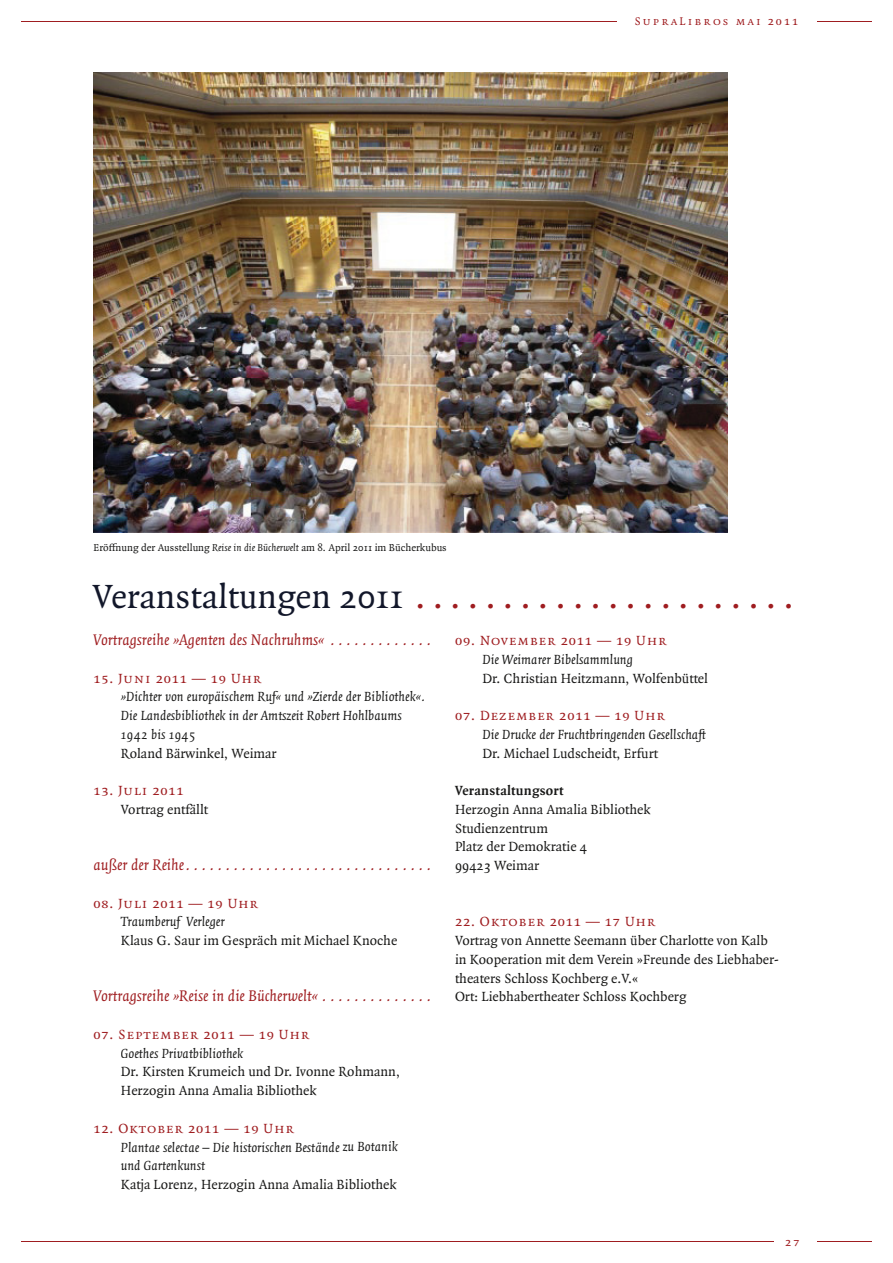
<style>
.page{position:relative;width:893px;height:1263px;background:#fff}
.page>*{position:absolute;margin:0;border:0;box-sizing:border-box;transform-origin:0 0}
.t1{font:36px "Quadraat OT";color:#9f1d20}
.t2{font:italic 16.5px "Quadraat OT";color:#9f1d20}
.t3{font:14.25px/18.8px "Quadraat OT";color:#181817}
.t4{font:italic 14.25px/18.8px "Quadraat OT";color:#181817}
.t5{font:14.25px "Quadraat OT";letter-spacing:.06em;color:#9f1d20}
.t6{font:700 14.25px "Quadraat OT";letter-spacing:.02em;color:#181817}
.t7{font:12px "Quadraat OT";letter-spacing:.18em;color:#9f1d20}
.t8{font:10.8px "Quadraat OT";color:#181817}
.s1{font-style:italic}
.s2{color:#12172a}
</style>
<div class="page">
<hr style="left:21px;top:1241px;width:851px;height:1px;background:#9f1d20">
<hr style="left:21px;top:21px;width:851px;height:1px;background:#9f1d20">
<div style="left:617px;top:12px;width:199px;height:17px;background:#fff"></div>
<div style="left:774px;top:1233px;width:42px;height:17px;background:#fff"></div>
<img style="left:94px;top:72px;width:633px;height:460px">
<p class="t7" style="left:635px;top:17px;width:165px">SupraLibros mai 2011</p>
<p class="t8" style="left:94px;top:544px;width:355px">Eröffnung der Ausstellung <span class="s1">Reise in die Bücherwelt</span> am 8. April 2011 im Bücherkubus</p>
<h1 class="t1" style="left:92px;top:582px;width:703px"><span class="s2">Veranstaltungen 2011</span> . . . . . . . . . . . . . . . . . . . . . .</h1>
<p class="t2" style="left:94px;top:633px;width:339px">Vortragsreihe »Agenten des Nachruhms« . . . . . . . . . . . . .</p>
<p class="t5" style="left:94px;top:672px;width:170px">15. Juni 2011 — 19 Uhr</p>
<p class="t4" style="left:121px;top:688px;width:306px">»Dichter von europäischem Ruf« und »Zierde der Bibliothek«.<br>Die Landesbibliothek in der Amtszeit Robert Hohlbaums<br>1942 bis 1945</p>
<p class="t3" style="left:121px;top:745px;width:157px">Roland Bärwinkel, Weimar</p>
<p class="t5" style="left:94px;top:785px;width:92px">13. Juli 2011</p>
<p class="t3" style="left:121px;top:801px;width:89px">Vortrag entfällt</p>
<p class="t2" style="left:94px;top:858px;width:339px">außer der Reihe. . . . . . . . . . . . . . . . . . . . . . . . . . . . . . .</p>
<p class="t5" style="left:94px;top:897px;width:166px">08. Juli 2011 — 19 Uhr</p>
<p class="t4" style="left:121px;top:913px;width:105px">Traumberuf Verleger</p>
<p class="t3" style="left:121px;top:932px;width:278px">Klaus G. Saur im Gespräch mit Michael Knoche</p>
<p class="t2" style="left:94px;top:989px;width:339px">Vortragsreihe »Reise in die Bücherwelt« . . . . . . . . . . . . . .</p>
<p class="t5" style="left:94px;top:1029px;width:217px">07. September 2011 — 19 Uhr</p>
<p class="t4" style="left:121px;top:1045px;width:124px">Goethes Privatbibliothek</p>
<p class="t3" style="left:121px;top:1063px;width:281px">Dr. Kirsten Krumeich und Dr. Ivonne Rohmann,<br>Herzogin Anna Amalia Bibliothek</p>
<p class="t5" style="left:94px;top:1122px;width:202px">12. Oktober 2011 — 19 Uhr</p>
<p class="t4" style="left:121px;top:1139px;width:278px">Plantae selectae – Die historischen Bestände zu Botanik und Gartenkunst</p>
<p class="t3" style="left:121px;top:1176px;width:277px">Katja Lorenz, Herzogin Anna Amalia Bibliothek</p>
<p class="t5" style="left:455px;top:635px;width:213px">09. November 2011 — 19 Uhr</p>
<p class="t4" style="left:482px;top:651px;width:152px">Die Weimarer Bibelsammlung</p>
<p class="t3" style="left:482px;top:670px;width:227px">Dr. Christian Heitzmann, Wolfenbüttel</p>
<p class="t5" style="left:455px;top:710px;width:212px">07. Dezember 2011 — 19 Uhr</p>
<p class="t4" style="left:482px;top:726px;width:225px">Die Drucke der Fruchtbringenden Gesellschaft</p>
<p class="t3" style="left:482px;top:745px;width:177px">Dr. Michael Ludscheidt, Erfurt</p>
<p class="t6" style="left:455px;top:785px;width:110px">Veranstaltungsort</p>
<p class="t3" style="left:455px;top:801px;width:197px">Herzogin Anna Amalia Bibliothek<br>Studienzentrum<br>Platz der Demokratie 4<br>99423 Weimar</p>
<p class="t5" style="left:455px;top:916px;width:202px">22. Oktober 2011 — 17 Uhr</p>
<p class="t3" style="left:455px;top:932px;width:325px">Vortrag von Annette Seemann über Charlotte von Kalb in Kooperation mit dem Verein »Freunde des Liebhaber&shy;theaters Schloss Kochberg e.V.«<br>Ort: Liebhabertheater Schloss Kochberg</p>
<p class="t7" style="left:785px;top:1238px;width:16px">27</p>
</div>
